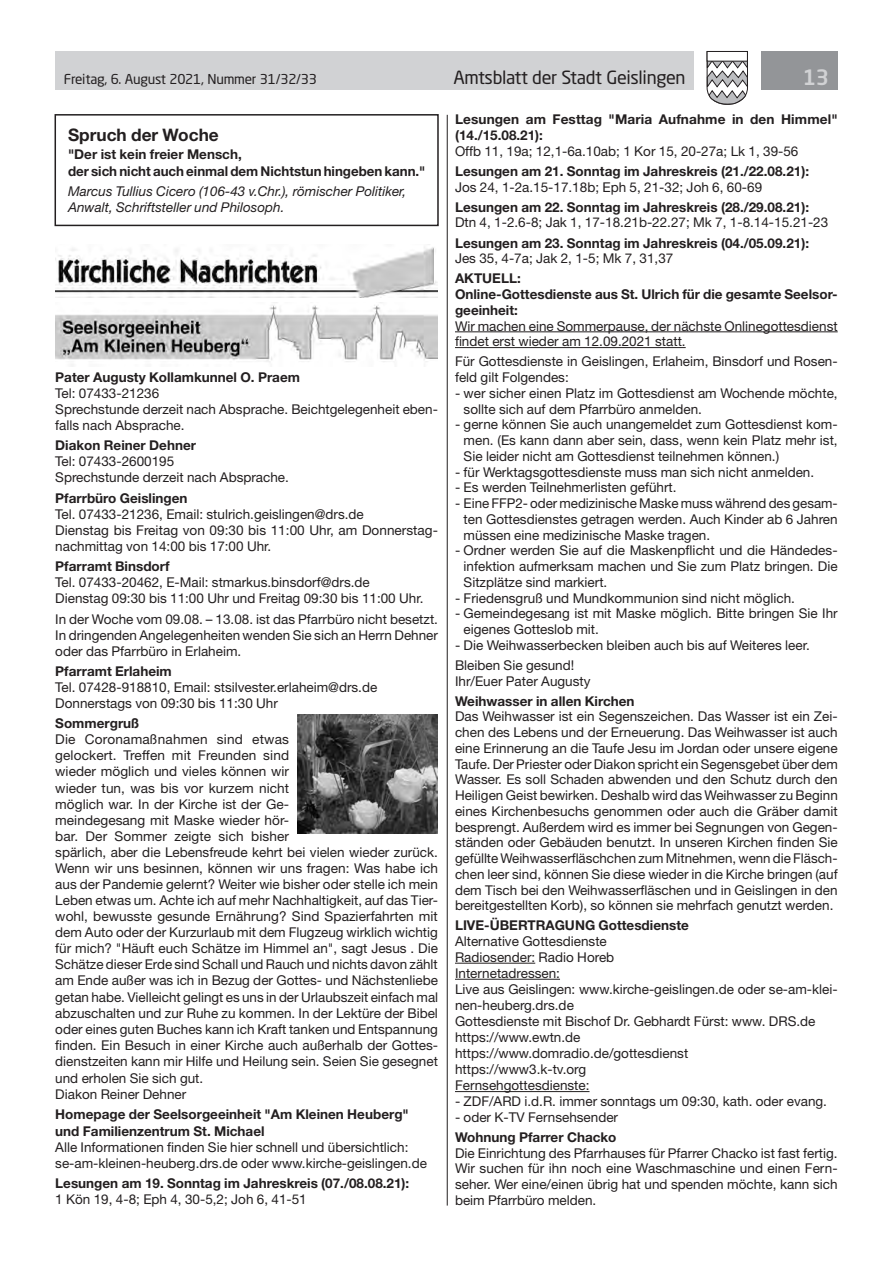
<style>
.page{position:relative;width:893px;height:1263px;background:#fff}
.page>*{position:absolute;margin:0;border:0;box-sizing:border-box;transform-origin:0 0}
.t1{font:500 21px "Neo Sans Std";color:#d1d2d4}
.t2{font:18px "Neo Sans Std";letter-spacing:-.02em;color:#231f20}
.t3{font:700 17.25px "Helvetica Neue LT Std";color:#231f20}
.t4{font:13.5px/16px "Helvetica Neue LT Std";color:#231f20}
.t5{font:700 13.5px/15.8px "Helvetica Neue LT Std";color:#231f20}
.t6{font:italic 13.5px/15.8px "Helvetica Neue LT Std";color:#231f20}
.t7{font:13.5px "Neo Sans Std";letter-spacing:-.015em;color:#231f20}
</style>
<div class="page">
<div style="left:55px;top:51px;width:639px;height:38px;background:#d1d2d4"></div>
<div style="left:761px;top:51px;width:77px;height:38px;background:#939598"></div>
<svg style="left:706px;top:51px;width:42px;height:54px"></svg>
<div style="left:707px;top:51px;width:41px;height:10px;background:#fff;border:1px solid #231f20"></div>
<hr style="left:447px;top:115px;width:1px;height:1090px;background:#231f20">
<img style="left:55px;top:244px;width:383px;height:53px">
<img style="left:55px;top:305px;width:383px;height:61px">
<hr style="left:455px;top:331px;width:383px;height:1px;background:#231f20">
<hr style="left:455px;top:347px;width:231px;height:1px;background:#231f20">
<hr style="left:455px;top:963px;width:80px;height:1px;background:#231f20">
<hr style="left:455px;top:979px;width:105px;height:1px;background:#231f20">
<hr style="left:455px;top:1091px;width:134px;height:1px;background:#231f20">
<div style="left:55px;top:114px;width:384px;height:112px;border:2px solid #231f20"></div>
<img style="left:298px;top:714px;width:140px;height:119px">
<p class="t7" style="left:64px;top:71px;width:255px">Freitag, 6. August 2021, Nummer 31/32/33</p>
<h2 class="t2" style="left:453px;top:66px;width:234px">Amtsblatt der Stadt Geislingen</h2>
<h1 class="t1" style="left:803px;top:64px;width:28px">13</h1>
<p class="t3" style="left:68px;top:124px;width:152px">Spruch der Woche</p>
<p class="t5" style="left:68px;top:146px;width:359px;line-height:16.5px">"Der ist kein freier Mensch,<br>der sich nicht auch einmal dem Nichtstun hingeben kann."</p>
<p class="t6" style="left:68px;top:183px;width:340px">Marcus Tullius Cicero (106-43 v.Chr.), römischer Politiker,<br>Anwalt, Schriftsteller und Philosoph.</p>
<p class="t5" style="left:55px;top:369px;width:246px">Pater Augusty Kollamkunnel O. Praem</p>
<p class="t4" style="left:55px;top:385px;width:384px">Tel: 07433-21236<br>Sprechstunde derzeit nach Absprache. Beichtgelegenheit eben&shy;falls nach Absprache.</p>
<p class="t5" style="left:55px;top:437px;width:142px">Diakon Reiner Dehner</p>
<p class="t4" style="left:55px;top:453px;width:235px">Tel: 07433-2600195<br>Sprechstunde derzeit nach Absprache.</p>
<p class="t5" style="left:55px;top:490px;width:134px">Pfarrbüro Geislingen</p>
<p class="t4" style="left:55px;top:506px;width:384px">Tel. 07433-21236, Email: stulrich.geislingen@drs.de<br>Dienstag bis Freitag von 09:30 bis 11:00 Uhr, am Donnerstag&shy;nachmittag von 14:00 bis 17:00 Uhr.</p>
<p class="t5" style="left:55px;top:558px;width:116px">Pfarramt Binsdorf</p>
<p class="t4" style="left:55px;top:574px;width:370px">Tel. 07433-20462, E-Mail: stmarkus.binsdorf@drs.de<br>Dienstag 09:30 bis 11:00 Uhr und Freitag 09:30 bis 11:00 Uhr.</p>
<p class="t4" style="left:55px;top:610px;width:384px;text-align:justify">In der Woche vom 09.08. – 13.08. ist das Pfarrbüro nicht besetzt.<br>In dringenden Angelegenheiten wenden Sie sich an Herrn Dehner oder das Pfarrbüro in Erlaheim.</p>
<p class="t5" style="left:55px;top:663px;width:118px">Pfarramt Erlaheim</p>
<p class="t4" style="left:55px;top:679px;width:324px">Tel. 07428-918810, Email: stsilvester.erlaheim@drs.de<br>Donnerstags von 09:30 bis 11:30 Uhr</p>
<p class="t5" style="left:55px;top:715px;width:86px">Sommergruß</p>
<p class="t4" style="left:55px;top:731px;width:384px">Die Coronamaßnahmen sind etwas<br>gelockert. Treffen mit Freunden sind<br>wieder möglich und vieles können wir<br>wieder tun, was bis vor kurzem nicht<br>möglich war. In der Kirche ist der Ge-<br>meindegesang mit Maske wieder hör-<br>bar. Der Sommer zeigte sich bisher<br>spärlich, aber die Lebensfreude kehrt bei vielen wieder zurück.<br>Wenn wir uns besinnen, können wir uns fragen: Was habe ich aus der Pandemie gelernt? Weiter wie bisher oder stelle ich mein Leben etwas um. Achte ich auf mehr Nachhaltigkeit, auf das Tier&shy;wohl, bewusste gesunde Ernährung? Sind Spazierfahrten mit dem Auto oder der Kurzurlaub mit dem Flugzeug wirklich wichtig für mich? "Häuft euch Schätze im Himmel an", sagt Jesus . Die Schätze dieser Erde sind Schall und Rauch und nichts davon zählt am Ende außer was ich in Bezug der Gottes- und Nächstenliebe getan habe. Vielleicht gelingt es uns in der Urlaubszeit einfach mal abzuschalten und zur Ruhe zu kommen. In der Lektüre der Bibel oder eines guten Buches kann ich Kraft tanken und Entspannung finden. Ein Besuch in einer Kirche auch außerhalb der Gottes&shy;dienstzeiten kann mir Hilfe und Heilung sein. Seien Sie gesegnet und erholen Sie sich gut.<br>Diakon Reiner Dehner</p>
<p class="t5" style="left:55px;top:1106px;width:355px;line-height:16.2px">Homepage der Seelsorgeeinheit "Am Kleinen Heuberg" und Familienzentrum St. Michael</p>
<p class="t4" style="left:55px;top:1139px;width:373px">Alle Informationen finden Sie hier schnell und übersichtlich: se-am-kleinen-heuberg.drs.de oder www.kirche-geislingen.de</p>
<p class="t5" style="left:55px;top:1175px;width:356px">Lesungen am 19. Sonntag im Jahreskreis (07./08.08.21):</p>
<p class="t4" style="left:55px;top:1191px;width:253px">1 Kön 19, 4-8; Eph 4, 30-5,2; Joh 6, 41-51</p>
<p class="t5" style="left:455px;top:111px;width:384px">Lesungen am Festtag "Maria Aufnahme in den Himmel" (14./15.08.21):</p>
<p class="t4" style="left:455px;top:143px;width:345px">Offb 11, 19a; 12,1-6a.10ab; 1 Kor 15, 20-27a; Lk 1, 39-56</p>
<p class="t5" style="left:455px;top:163px;width:356px">Lesungen am 21. Sonntag im Jahreskreis (21./22.08.21):</p>
<p class="t4" style="left:455px;top:179px;width:309px">Jos 24, 1-2a.15-17.18b; Eph 5, 21-32; Joh 6, 60-69</p>
<p class="t5" style="left:455px;top:199px;width:356px">Lesungen am 22. Sonntag im Jahreskreis (28./29.08.21):</p>
<p class="t4" style="left:455px;top:214px;width:375px">Dtn 4, 1-2.6-8; Jak 1, 17-18.21b-22.27; Mk 7, 1-8.14-15.21-23</p>
<p class="t5" style="left:455px;top:234px;width:356px">Lesungen am 23. Sonntag im Jahreskreis (04./05.09.21):</p>
<p class="t4" style="left:455px;top:250px;width:220px">Jes 35, 4-7a; Jak 2, 1-5; Mk 7, 31,37</p>
<p class="t5" style="left:455px;top:270px;width:384px">AKTUELL:<br>Online-Gottesdienste aus St. Ulrich für die gesamte Seelsor&shy;geeinheit:</p>
<p class="t4" style="left:455px;top:318px;width:384px">Wir machen eine Sommerpause, der nächste Onlinegottesdienst findet erst wieder am 12.09.2021 statt.</p>
<p class="t4" style="left:455px;top:353px;width:384px">Für Gottesdienste in Geislingen, Erlaheim, Binsdorf und Rosen&shy;feld gilt Folgendes:</p>
<p class="t4" style="left:464px;top:385px;width:376px;text-indent:-9px">- wer sicher einen Platz im Gottesdienst am Wochende möchte, sollte sich auf dem Pfarrbüro anmelden.</p>
<p class="t4" style="left:464px;top:416px;width:376px;text-align:justify;text-indent:-9px">- gerne können Sie auch unangemeldet zum Gottesdienst kom&shy;men. (Es kann dann aber sein, dass, wenn kein Platz mehr ist, Sie leider nicht am Gottesdienst teilnehmen können.)</p>
<p class="t4" style="left:455px;top:464px;width:361px">- für Werktagsgottesdienste muss man sich nicht anmelden.</p>
<p class="t4" style="left:455px;top:479px;width:223px">- Es werden Teilnehmerlisten geführt.</p>
<p class="t4" style="left:464px;top:495px;width:376px;text-align:justify;text-indent:-9px">- Eine FFP2- oder medizinische Maske muss während des gesam&shy;ten Gottesdienstes getragen werden. Auch Kinder ab 6 Jahren müssen eine medizinische Maske tragen.</p>
<p class="t4" style="left:464px;top:542px;width:376px;text-align:justify;text-indent:-9px">- Ordner werden Sie auf die Maskenpflicht und die Händedes&shy;infektion aufmerksam machen und Sie zum Platz bringen. Die Sitzplätze sind markiert.</p>
<p class="t4" style="left:455px;top:589px;width:341px">- Friedensgruß und Mundkommunion sind nicht möglich.</p>
<p class="t4" style="left:464px;top:605px;width:376px;text-indent:-9px">- Gemeindegesang ist mit Maske möglich. Bitte bringen Sie Ihr eigenes Gotteslob mit.</p>
<p class="t4" style="left:455px;top:635px;width:356px;line-height:20px">- Die Weihwasserbecken bleiben auch bis auf Weiteres leer.<br>Bleiben Sie gesund!</p>
<p class="t4" style="left:455px;top:672px;width:137px">Ihr/Euer Pater Augusty</p>
<p class="t5" style="left:455px;top:693px;width:181px">Weihwasser in allen Kirchen</p>
<p class="t4" style="left:455px;top:708px;width:384px;text-align:justify">Das Weihwasser ist ein Segenszeichen. Das Wasser ist ein Zei&shy;chen des Lebens und der Erneuerung. Das Weihwasser ist auch eine Erinnerung an die Taufe Jesu im Jordan oder unsere eigene Taufe. Der Priester oder Diakon spricht ein Segensgebet über dem Wasser. Es soll Schaden abwenden und den Schutz durch den Heiligen Geist bewirken. Deshalb wird das Weihwasser zu Beginn eines Kirchenbesuchs genommen oder auch die Gräber damit besprengt. Außerdem wird es immer bei Segnungen von Gegen&shy;ständen oder Gebäuden benutzt. In unseren Kirchen finden Sie gefüllte Weihwasserfläschchen zum Mitnehmen, wenn die Fläsch&shy;chen leer sind, können Sie diese wieder in die Kirche bringen (auf dem Tisch bei den Weihwasserfläschen und in Geislingen in den bereitgestellten Korb), so können sie mehrfach genutzt werden.</p>
<p class="t5" style="left:455px;top:917px;width:235px">LIVE-ÜBERTRAGUNG Gottesdienste</p>
<p class="t4" style="left:455px;top:933px;width:384px">Alternative Gottesdienste<br>Radiosender: Radio Horeb<br>Internetadressen:<br>Live aus Geislingen: www.kirche-geislingen.de oder se-am-klei&shy;nen-heuberg.drs.de<br>Gottesdienste mit Bischof Dr. Gebhardt Fürst: www. DRS.de https://www.ewtn.de<br>https://www.domradio.de/gottesdienst<br>https://www3.k-tv.org<br>Fernsehgottesdienste:</p>
<p class="t4" style="left:455px;top:1093px;width:373px">- ZDF/ARD i.d.R. immer sonntags um 09:30, kath. oder evang.</p>
<p class="t4" style="left:455px;top:1109px;width:165px">- oder K-TV Fernsehsender</p>
<p class="t5" style="left:455px;top:1129px;width:163px">Wohnung Pfarrer Chacko</p>
<p class="t4" style="left:455px;top:1145px;width:384px;text-align:justify">Die Einrichtung des Pfarrhauses für Pfarrer Chacko ist fast fertig.<br>Wir suchen für ihn noch eine Waschmaschine und einen Fern&shy;seher. Wer eine/einen übrig hat und spenden möchte, kann sich beim Pfarrbüro melden.</p>
</div>
